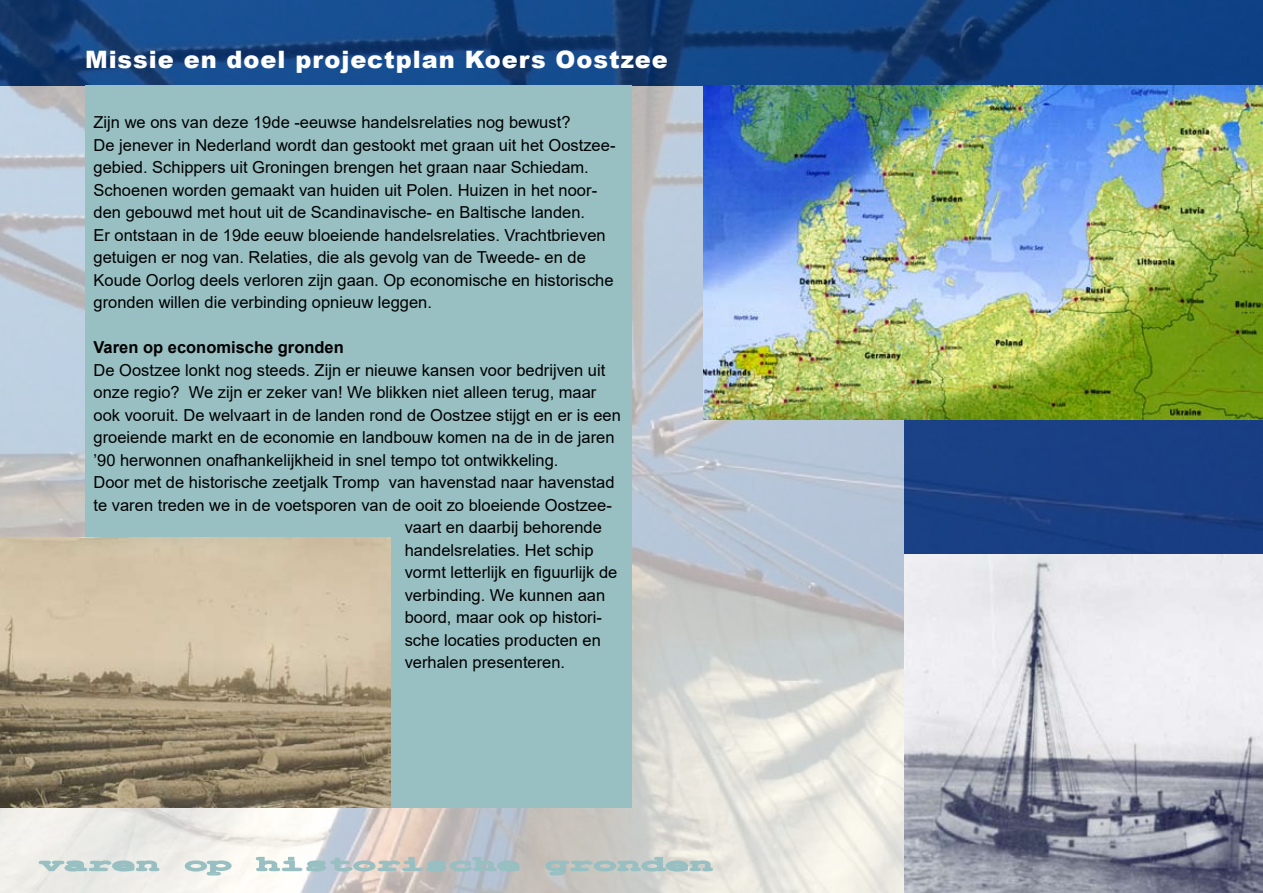
<style>
.page{position:relative;width:1263px;height:893px;background:#fff}
.page>*{position:absolute;margin:0;border:0;box-sizing:border-box;transform-origin:0 0}
.t1{font:900 24px "Arial";letter-spacing:.04em;color:#fff}
.t2{font:700 20.25px "Courier New";color:#98bfc1;scale:1.98 1}
.t3{font:16.5px/22.5px "Arial";color:#000}
.t4{font:700 16.5px "Arial";color:#000}
</style>
<div class="page">
<img style="left:0;top:0;width:1263px;height:893px">
<div style="left:85px;top:85px;width:546px;height:723px;background:#98bfc1"></div>
<svg style="left:38px;top:859px;width:122px;height:13px;background:#c7d7d6"></svg>
<svg style="left:184px;top:860px;width:48px;height:17px"></svg>
<svg style="left:255px;top:856px;width:266px;height:16px;background:#c1cccc"></svg>
<svg style="left:545px;top:856px;width:169px;height:20px;background:#bfc9c6"></svg>
<img style="left:704px;top:85px;width:559px;height:334px">
<img style="left:0;top:538px;width:391px;height:270px">
<img style="left:905px;top:554px;width:358px;height:339px">
<h1 class="t1" style="left:85px;top:42px;width:584px">Missie en doel projectplan Koers Oostzee</h1>
<p class="t3" style="left:94px;top:111px;width:523px">Zijn we ons van deze 19de -eeuwse handelsrelaties nog bewust?<br>De jenever in Nederland wordt dan gestookt met graan uit het Oostzee&shy;gebied. Schippers uit Groningen brengen het graan naar Schiedam.<br>Schoenen worden gemaakt van huiden uit Polen. Huizen in het noor&shy;den gebouwd met hout uit de Scandinavische- en Baltische landen.<br>Er ontstaan in de 19de eeuw bloeiende handelsrelaties. Vrachtbrieven getuigen er nog van. Relaties, die als gevolg van de Tweede- en de Koude Oorlog deels verloren zijn gaan. Op economische en historische gronden willen die verbinding opnieuw leggen.</p>
<p class="t4" style="left:94px;top:336px;width:252px">Varen op economische gronden</p>
<p class="t3" style="left:94px;top:358px;width:513px">De Oostzee lonkt nog steeds. Zijn er nieuwe kansen voor bedrijven uit</p>
<p class="t3" style="left:94px;top:381px;width:504px">onze regio? We zijn er zeker van! We blikken niet alleen terug, maar</p>
<p class="t3" style="left:94px;top:403px;width:529px">ook vooruit. De welvaart in de landen rond de Oostzee stijgt en er is een</p>
<p class="t3" style="left:94px;top:426px;width:522px">groeiende markt en de economie en landbouw komen na de in de jaren</p>
<p class="t3" style="left:94px;top:448px;width:466px">’90 herwonnen onafhankelijkheid in snel tempo tot ontwikkeling.</p>
<p class="t3" style="left:94px;top:471px;width:522px">Door met de historische zeetjalk Tromp van havenstad naar havenstad</p>
<p class="t3" style="left:94px;top:493px;width:520px">te varen treden we in de voetsporen van de ooit zo bloeiende Oostzee-</p>
<p class="t3" style="left:405px;top:516px;width:199px">vaart en daarbij behorende</p>
<p class="t3" style="left:405px;top:539px;width:190px">handelsrelaties. Het schip</p>
<p class="t3" style="left:405px;top:561px;width:214px">vormt letterlijk en figuurlijk de</p>
<p class="t3" style="left:405px;top:584px;width:202px">verbinding. We kunnen aan</p>
<p class="t3" style="left:405px;top:606px;width:199px">boord, maar ook op histori-</p>
<p class="t3" style="left:405px;top:629px;width:198px">sche locaties producten en</p>
<p class="t3" style="left:405px;top:651px;width:162px">verhalen presenteren.</p>
<p class="t2" style="left:39px;top:852px;width:342px">varen op historische gronden</p>
</div>
